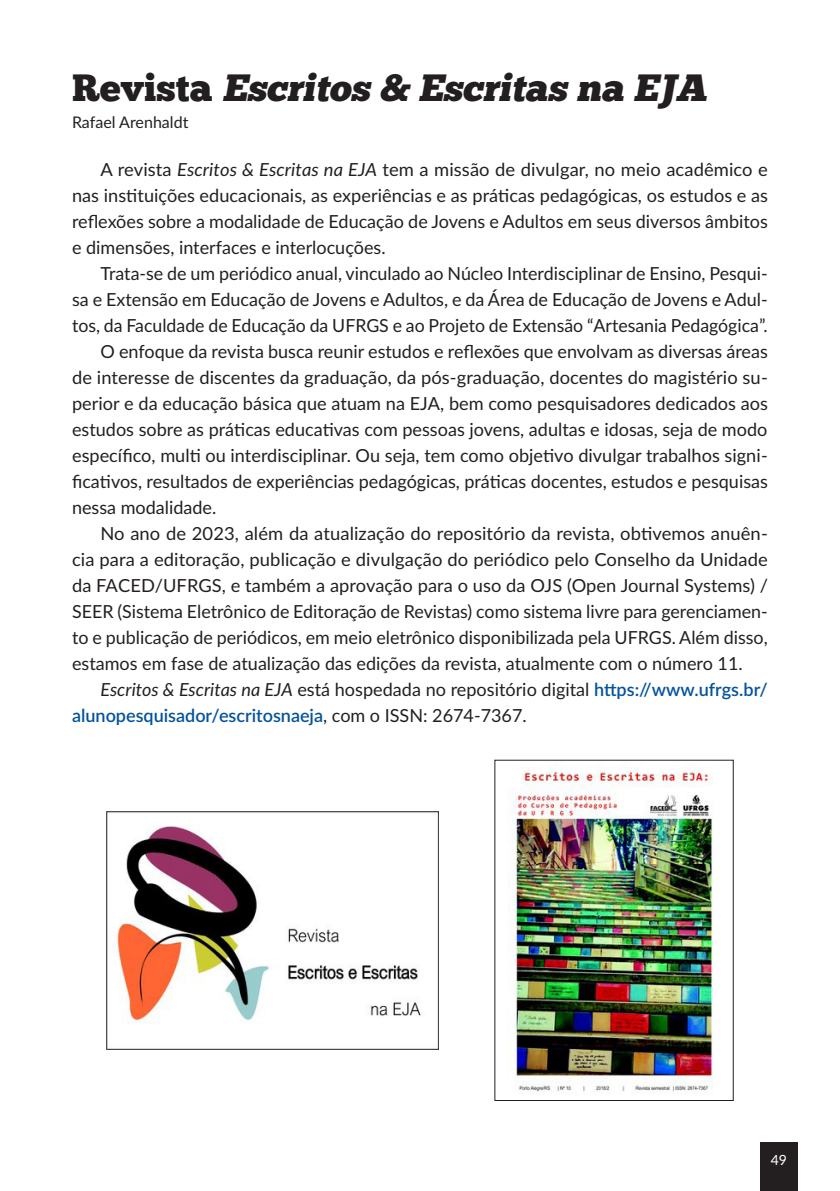
<style>
.page{position:relative;width:840px;height:1191px;background:#fff}
.page>*{position:absolute;margin:0;border:0;box-sizing:border-box;transform-origin:0 0}
.t1{font:italic 38px "Chunk Five";color:#231f20}
.Corpo{font:18px/26px "Lato";color:#231f20;text-align:justify}
.Corpo-2{font:16px "Lato";color:#231f20}
.t2{font:14px "Lato";color:#fff}
.s1{font-style:normal}
.s2{font-style:italic}
.s3{font-weight:600;color:#04539d}
</style>
<div class="page">
<div style="left:759px;top:1142px;width:38px;height:49px;background:#231f20"></div>
<img style="left:107px;top:811px;width:331px;height:238px">
<img style="left:508px;top:767px;width:206px;height:325px">
<p class="t1" style="left:72px;top:64px;width:644px"><span class="s1">R e v i s t a</span> Escritos &amp; Escritas na EJA</p>
<p class="Corpo-2" style="left:72px;top:110px;width:118px">Rafael Arenhaldt</p>
<p class="Corpo" style="left:72px;top:156px;width:697px;text-indent:28px">A revista <span class="s2">Escritos &amp; Escritas na EJA</span> tem a missão de divulgar, no meio acadêmico e nas instituições educacionais, as experiências e as práticas pedagógicas, os estudos e as reflexões sobre a modalidade de Educação de Jovens e Adultos em seus diversos âmbitos e dimensões, interfaces e interlocuções.</p>
<p class="Corpo" style="left:72px;top:260px;width:697px;text-indent:28px">Trata-se de um periódico anual, vinculado ao Núcleo Interdisciplinar de Ensino, Pesqui&shy;sa e Extensão em Educação de Jovens e Adultos, e da Área de Educação de Jovens e Adul&shy;tos, da Faculdade de Educação da UFRGS e ao Projeto de Extensão “Artesania Pedagógica”.</p>
<p class="Corpo" style="left:72px;top:338px;width:697px;text-indent:28px">O enfoque da revista busca reunir estudos e reflexões que envolvam as diversas áreas de interesse de discentes da graduação, da pós-graduação, docentes do magistério su&shy;perior e da educação básica que atuam na EJA, bem como pesquisadores dedicados aos estudos sobre as práticas educativas com pessoas jovens, adultas e idosas, seja de modo específico, multi ou interdisciplinar. Ou seja, tem como objetivo divulgar trabalhos signi&shy;ficativos, resultados de experiências pedagógicas, práticas docentes, estudos e pesquisas nessa modalidade.</p>
<p class="Corpo" style="left:72px;top:520px;width:697px;text-indent:28px">No ano de 2023, além da atualização do repositório da revista, obtivemos anuên&shy;cia para a editoração, publicação e divulgação do periódico pelo Conselho da Unidade da FACED/UFRGS, e também a aprovação para o uso da OJS (Open Journal Systems) / SEER (Sistema Eletrônico de Editoração de Revistas) como sistema livre para gerenciamen&shy;to e publicação de periódicos, em meio eletrônico disponibilizada pela UFRGS. Além disso, estamos em fase de atualização das edições da revista, atualmente com o número 11.</p>
<p class="Corpo" style="left:72px;top:676px;width:697px;text-indent:28px"><span class="s2">Escritos &amp; Escritas na EJA</span> está hospedada no repositório digital <span class="s3">https://www.ufrgs.br/ alunopesquisador/escritosnaeja</span>, com o ISSN: 2674-7367.</p>
<p class="t2" style="left:770px;top:1150px;width:18px">49</p>
</div>
